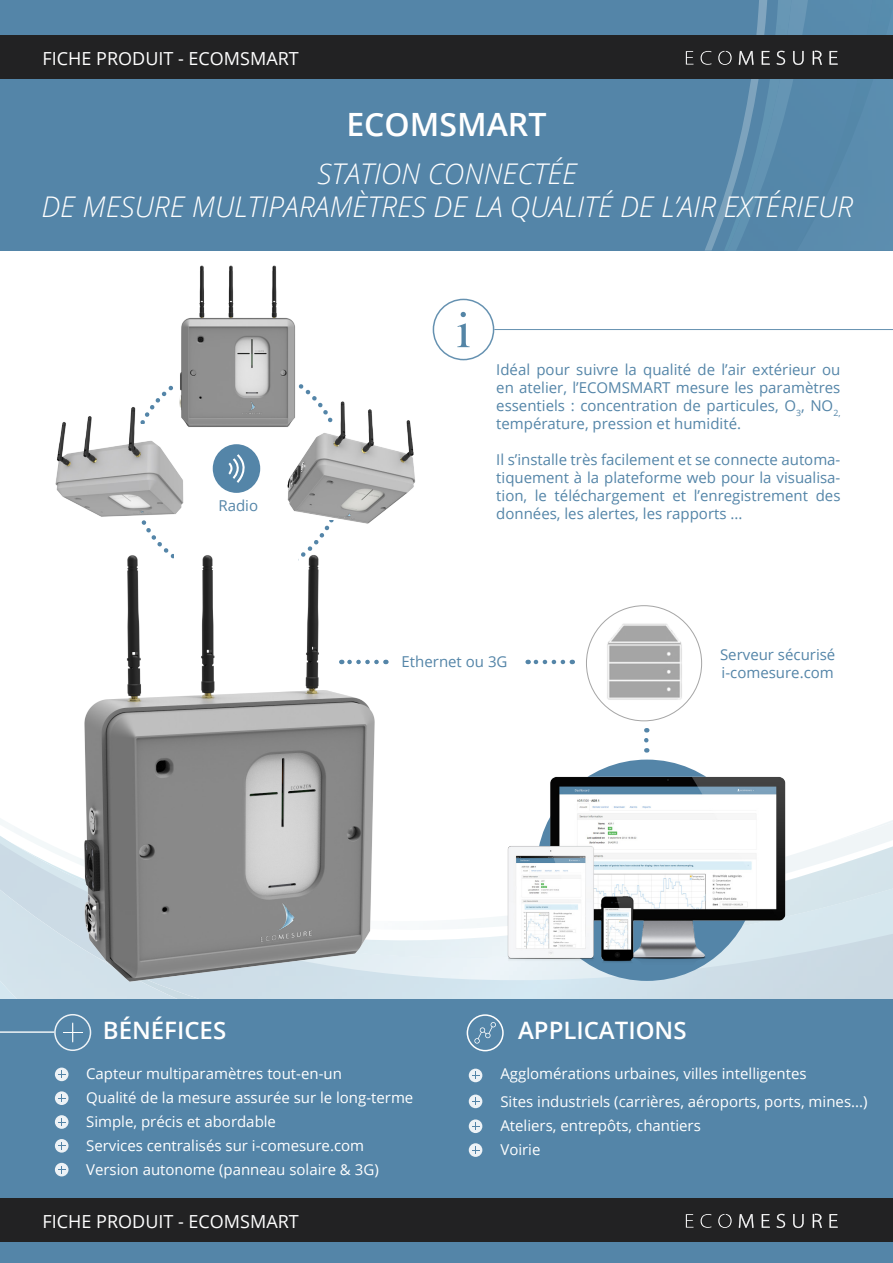
<style>
.page{position:relative;width:893px;height:1263px;background:#fff}
.page>*{position:absolute;margin:0;border:0;box-sizing:border-box;transform-origin:0 0}
.t1{font:600 32.1px "Open Sans";color:#fff}
.t2{font:italic 300 28.5px "Open Sans";color:#fff}
.t3{font:600 24px "Open Sans";color:#fff}
.t4{font:18px "Open Sans";color:#fff}
.t5{font:15px/18px "Open Sans";color:#5485a8;text-align:justify}
.t6{font:15px "Open Sans";color:#fff}
</style>
<div class="page">
<img style="left:0;top:420px;width:836px;height:579px">
<img style="left:256px;top:892px;width:61px;height:58px">
<img style="left:290px;top:783px;width:22px;height:7px">
<div style="left:0;top:999px;width:893px;height:264px;background:#5485a8"></div>
<div style="left:0;top:0;width:893px;height:251px;background:#5485a8"></div>
<img style="left:705px;top:0;width:103px;height:251px">
<img style="left:797px;top:7px;width:96px;height:244px">
<div style="left:0;top:35px;width:893px;height:44px;background:#222223"></div>
<div style="left:0;top:1198px;width:893px;height:44px;background:#222223"></div>
<svg style="left:686px;top:51px;width:7px;height:14px"></svg>
<svg style="left:701px;top:51px;width:11px;height:14px"></svg>
<svg style="left:718px;top:51px;width:14px;height:14px"></svg>
<svg style="left:739px;top:51px;width:14px;height:14px"></svg>
<svg style="left:762px;top:51px;width:8px;height:14px"></svg>
<svg style="left:776px;top:51px;width:9px;height:14px"></svg>
<svg style="left:793px;top:51px;width:11px;height:14px"></svg>
<svg style="left:813px;top:51px;width:9px;height:14px"></svg>
<svg style="left:829px;top:51px;width:9px;height:14px"></svg>
<svg style="left:686px;top:1214px;width:7px;height:13px"></svg>
<svg style="left:701px;top:1214px;width:11px;height:14px"></svg>
<svg style="left:718px;top:1214px;width:14px;height:14px"></svg>
<svg style="left:739px;top:1214px;width:14px;height:14px"></svg>
<svg style="left:762px;top:1214px;width:8px;height:14px"></svg>
<svg style="left:776px;top:1214px;width:9px;height:14px"></svg>
<svg style="left:793px;top:1214px;width:11px;height:14px"></svg>
<svg style="left:813px;top:1214px;width:9px;height:14px"></svg>
<svg style="left:829px;top:1214px;width:9px;height:14px"></svg>
<svg style="left:55px;top:1067px;width:14px;height:14px"></svg>
<svg style="left:58px;top:1070px;width:8px;height:8px"></svg>
<svg style="left:469px;top:1069px;width:13px;height:13px"></svg>
<svg style="left:472px;top:1071px;width:7px;height:8px"></svg>
<svg style="left:55px;top:1115px;width:14px;height:14px"></svg>
<svg style="left:58px;top:1118px;width:8px;height:8px"></svg>
<svg style="left:469px;top:1119px;width:13px;height:14px"></svg>
<svg style="left:472px;top:1122px;width:7px;height:8px"></svg>
<svg style="left:55px;top:1163px;width:14px;height:13px"></svg>
<svg style="left:58px;top:1166px;width:8px;height:7px"></svg>
<svg style="left:55px;top:1091px;width:14px;height:14px"></svg>
<svg style="left:58px;top:1094px;width:8px;height:8px"></svg>
<svg style="left:469px;top:1094px;width:13px;height:14px"></svg>
<svg style="left:472px;top:1097px;width:7px;height:8px"></svg>
<svg style="left:55px;top:1139px;width:14px;height:13px"></svg>
<svg style="left:58px;top:1142px;width:8px;height:8px"></svg>
<svg style="left:469px;top:1143px;width:13px;height:14px"></svg>
<svg style="left:472px;top:1146px;width:7px;height:8px"></svg>
<hr style="left:0;top:1031px;width:54px;height:2px;background:#fff">
<div style="left:54px;top:1014px;width:37px;height:37px;border:2px solid #fff;border-radius:50%"></div>
<svg style="left:63px;top:1022px;width:20px;height:20px"></svg>
<svg style="left:474px;top:1022px;width:22px;height:21px"></svg>
<div style="left:467px;top:1014px;width:37px;height:37px;border:2px solid #fff;border-radius:50%"></div>
<hr style="left:494px;top:329px;width:399px;height:1px;background:#5485a8">
<div style="left:433px;top:299px;width:61px;height:61px;border:2px solid #5485a8;border-radius:50%"></div>
<svg style="left:457px;top:312px;width:13px;height:35px"></svg>
<svg style="left:341px;top:660px;width:36px;height:4px"></svg>
<div style="left:536px;top:759px;width:221px;height:222px;background:#5485a8;border-radius:50%"></div>
<img style="left:504px;top:770px;width:283px;height:202px">
<svg style="left:528px;top:660px;width:35px;height:4px"></svg>
<img style="left:606px;top:621px;width:77px;height:80px">
<svg style="left:644px;top:728px;width:4px;height:12px"></svg>
<svg style="left:126px;top:429px;width:222px;height:153px"></svg>
<img style="left:81px;top:265px;width:310px;height:164px">
<img style="left:241px;top:398px;width:23px;height:19px">
<svg style="left:256px;top:350px;width:8px;height:2px"></svg>
<p class="t4" style="left:43px;top:46px;width:258px">FICHE PRODUIT - ECOMSMART</p>
<p class="t1" style="left:346px;top:102px;width:202px">ECOMSMART</p>
<p class="t2" style="left:317px;top:154px;width:261px">STATION CONNECTÉE</p>
<p class="t2" style="left:41px;top:187px;width:813px">DE MESURE MULTIPARAMÈTRES DE LA QUALITÉ DE L’AIR EXTÉRIEUR</p>
<p class="t5" style="left:218px;top:496px;width:41px">Radio</p>
<p class="t5" style="left:496px;top:360px;width:346px">Idéal pour suivre la qualité de l’air extérieur ou en atelier, l’ECOMSMART mesure les paramètres essentiels : concentration de particules, O<sub>3</sub>, NO<sub>2, </sub>température, pression et humidité.</p>
<p class="t5" style="left:496px;top:450px;width:346px">Il s’installe très facilement et se connecte automa&shy;tiquement à la plateforme web pour la visualisa&shy;tion, le téléchargement et l’enregistrement des données, les alertes, les rapports ...</p>
<p class="t5" style="left:402px;top:652px;width:107px">Ethernet ou 3G</p>
<p class="t5" style="left:720px;top:645px;width:117px">Serveur sécurisé</p>
<p class="t5" style="left:722px;top:663px;width:114px">i-comesure.com</p>
<p class="t3" style="left:103px;top:1014px;width:125px">BÉNÉFICES</p>
<p class="t3" style="left:518px;top:1014px;width:170px">APPLICATIONS</p>
<p class="t6" style="left:86px;top:1063px;width:257px">Capteur multiparamètres tout-en-un</p>
<p class="t6" style="left:86px;top:1087px;width:329px">Qualité de la mesure assurée sur le long-terme</p>
<p class="t6" style="left:86px;top:1111px;width:191px">Simple, précis et abordable</p>
<p class="t6" style="left:86px;top:1135px;width:280px">Services centralisés sur i-comesure.com</p>
<p class="t6" style="left:86px;top:1159px;width:294px">Version autonome (panneau solaire &amp; 3G)</p>
<p class="t4" style="left:43px;top:1209px;width:258px">FICHE PRODUIT - ECOMSMART</p>
<p class="t6" style="left:500px;top:1063px;width:308px">Agglomérations urbaines, villes intelligentes</p>
<p class="t6" style="left:500px;top:1091px;width:369px">Sites industriels (carrières, aéroports, ports, mines...)</p>
<p class="t6" style="left:500px;top:1115px;width:202px">Ateliers, entrepôts, chantiers</p>
<p class="t6" style="left:500px;top:1139px;width:42px">Voirie</p>
</div>
